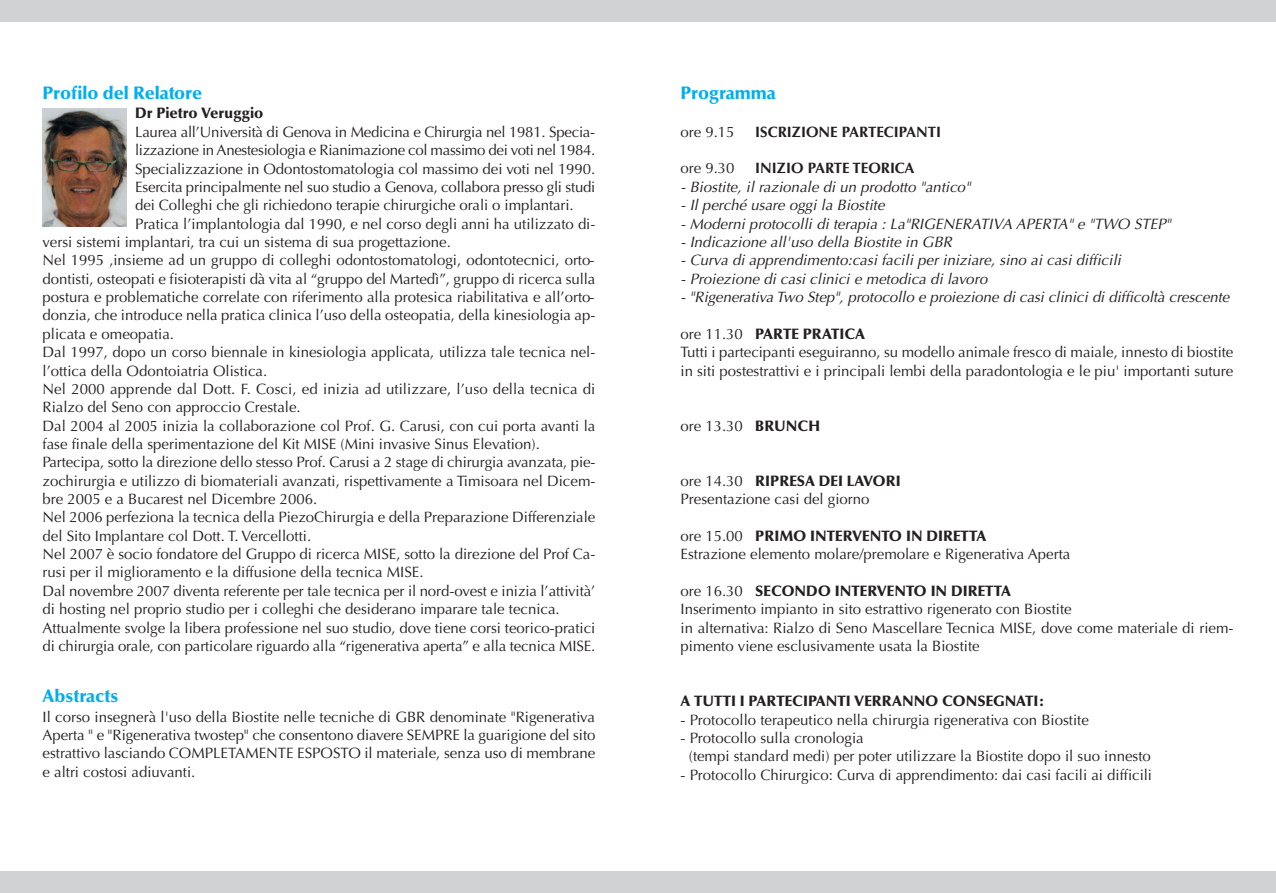
<style>
.page{position:relative;width:1276px;height:893px;background:#fff}
.page>*{position:absolute;margin:0;border:0;box-sizing:border-box;transform-origin:0 0}
.t1{font:900 18px "Optima";color:#00aeef}
.t2{font:15px/18.3px "Optima";color:#231f20}
.t3{font:italic 15px "Optima";color:#231f20}
.t4{font:15px "Optima";letter-spacing:-.02em;color:#231f20}
.t5{font:900 15px "Optima";color:#231f20}
.t6{font:700 15px "Optima";color:#231f20}
.s1{font-weight:900}
</style>
<div class="page">
<div style="left:0;top:0;width:638px;height:21px;background:#d1d2d4"></div>
<div style="left:638px;top:0;width:638px;height:21px;background:#d1d2d4"></div>
<img style="left:43px;top:109px;width:83px;height:118px">
<div style="left:0;top:872px;width:638px;height:21px;background:#d1d2d4"></div>
<div style="left:638px;top:872px;width:638px;height:21px;background:#d1d2d4"></div>
<p class="t1" style="left:43px;top:85px;width:161px">Profilo del Relatore</p>
<p class="t5" style="left:135px;top:107px;width:130px">Dr Pietro Veruggio</p>
<p class="t2" style="left:135px;top:124px;width:462px">Laurea all’Università di Genova in Medicina e Chirurgia nel 1981. Specia-</p>
<p class="t4" style="left:135px;top:144px;width:462px">lizzazione in Anestesiologia e Rianimazione col massimo dei voti nel 1984.</p>
<p class="t2" style="left:135px;top:161px;width:461px">Specializzazione in Odontostomatologia col massimo dei voti nel 1990.</p>
<p class="t2" style="left:135px;top:179px;width:462px">Esercita principalmente nel suo studio a Genova, collabora presso gli studi</p>
<p class="t2" style="left:135px;top:197px;width:440px">dei Colleghi che gli richiedono terapie chirurgiche orali o implantari.</p>
<p class="t2" style="left:135px;top:216px;width:462px">Pratica l’implantologia dal 1990, e nel corso degli anni ha utilizzato di-</p>
<p class="t2" style="left:43px;top:234px;width:410px">versi sistemi implantari, tra cui un sistema di sua progettazione.</p>
<p class="t2" style="left:43px;top:253px;width:553px">Nel 1995 ,insieme ad un gruppo di colleghi odontostomatologi, odontotecnici, orto-</p>
<p class="t2" style="left:43px;top:271px;width:554px">dontisti, osteopati e fisioterapisti dà vita al “gruppo del Martedì”, gruppo di ricerca sulla</p>
<p class="t2" style="left:43px;top:289px;width:553px">postura e problematiche correlate con riferimento alla protesica riabilitativa e all’orto-</p>
<p class="t2" style="left:43px;top:308px;width:554px">donzia, che introduce nella pratica clinica l’uso della osteopatia, della kinesiologia ap-</p>
<p class="t2" style="left:43px;top:326px;width:133px">plicata e omeopatia.</p>
<p class="t2" style="left:43px;top:344px;width:554px">Dal 1997, dopo un corso biennale in kinesiologia applicata, utilizza tale tecnica nel-</p>
<p class="t2" style="left:43px;top:363px;width:226px">l’ottica della Odontoiatria Olistica.</p>
<p class="t2" style="left:43px;top:381px;width:554px">Nel 2000 apprende dal Dott. F. Cosci, ed inizia ad utilizzare, l’uso della tecnica di</p>
<p class="t2" style="left:43px;top:399px;width:260px">Rialzo del Seno con approccio Crestale.</p>
<p class="t2" style="left:43px;top:418px;width:554px">Dal 2004 al 2005 inizia la collaborazione col Prof. G. Carusi, con cui porta avanti la</p>
<p class="t2" style="left:43px;top:436px;width:499px">fase finale della sperimentazione del Kit MISE (Mini invasive Sinus Elevation).</p>
<p class="t2" style="left:43px;top:454px;width:554px">Partecipa, sotto la direzione dello stesso Prof. Carusi a 2 stage di chirurgia avanzata, pie-</p>
<p class="t2" style="left:43px;top:473px;width:554px">zochirurgia e utilizzo di biomateriali avanzati, rispettivamente a Timisoara nel Dicem-</p>
<p class="t2" style="left:43px;top:491px;width:276px">bre 2005 e a Bucarest nel Dicembre 2006.</p>
<p class="t2" style="left:43px;top:510px;width:554px">Nel 2006 perfeziona la tecnica della PiezoChirurgia e della Preparazione Differenziale</p>
<p class="t2" style="left:43px;top:528px;width:270px">del Sito Implantare col Dott. T. Vercellotti.</p>
<p class="t2" style="left:43px;top:546px;width:554px">Nel 2007 è socio fondatore del Gruppo di ricerca MISE, sotto la direzione del Prof Ca-</p>
<p class="t2" style="left:43px;top:565px;width:383px">rusi per il miglioramento e la diffusione della tecnica MISE.</p>
<p class="t2" style="left:43px;top:583px;width:554px">Dal novembre 2007 diventa referente per tale tecnica per il nord-ovest e inizia l’attività’</p>
<p class="t2" style="left:43px;top:601px;width:519px">di hosting nel proprio studio per i colleghi che desiderano imparare tale tecnica.</p>
<p class="t2" style="left:43px;top:620px;width:554px">Attualmente svolge la libera professione nel suo studio, dove tiene corsi teorico-pratici</p>
<p class="t2" style="left:43px;top:638px;width:554px">di chirurgia orale, con particolare riguardo alla “rigenerativa aperta” e alla tecnica MISE.</p>
<p class="t1" style="left:43px;top:689px;width:77px">Abstracts</p>
<p class="t2" style="left:43px;top:709px;width:554px;text-align:justify">Il corso insegnerà l'uso della Biostite nelle tecniche di GBR denominate "Rigenerativa Aperta " e "Rigenerativa twostep" che consentono diavere SEMPRE la guarigione del sito estrattivo lasciando COMPLETAMENTE ESPOSTO il materiale, senza uso di membrane e altri costosi adiuvanti.</p>
<p class="t1" style="left:680px;top:85px;width:97px">Programma</p>
<p class="t2" style="left:680px;top:124px;width:56px">ore 9.15</p>
<p class="t6" style="left:755px;top:126px;width:187px">ISCRIZIONE PARTECIPANTI</p>
<p class="t2" style="left:680px;top:161px;width:56px">ore 9.30</p>
<p class="t6" style="left:755px;top:162px;width:161px">INIZIO PARTE TEORICA</p>
<p class="t3" style="left:680px;top:181px;width:291px">- Biostite, il razionale di un prodotto "antico"</p>
<p class="t3" style="left:680px;top:199px;width:205px">- Il perché usare oggi la Biostite</p>
<p class="t3" style="left:680px;top:217px;width:492px">- Moderni protocolli di terapia : La"RIGENERATIVA APERTA" e "TWO STEP"</p>
<p class="t3" style="left:680px;top:236px;width:273px">- Indicazione all'uso della Biostite in GBR</p>
<p class="t3" style="left:680px;top:254px;width:442px">- Curva di apprendimento:casi facili per iniziare, sino ai casi difficili</p>
<p class="t3" style="left:680px;top:272px;width:308px">- Proiezione di casi clinici e metodica di lavoro</p>
<p class="t3" style="left:680px;top:291px;width:550px">- "Rigenerativa Two Step", protocollo e proiezione di casi clinici di difficoltà crescente</p>
<p class="t2" style="left:680px;top:326px;width:554px">ore 11.30 <span class="s1">PARTE PRATICA<br></span>Tutti i partecipanti eseguiranno, su modello animale fresco di maiale, innesto di biostite in siti postestrattivi e i principali lembi della paradontologia e le piu' importanti suture</p>
<p class="t2" style="left:680px;top:418px;width:141px">ore 13.30 <span class="s1">BRUNCH</span></p>
<p class="t2" style="left:680px;top:473px;width:222px">ore 14.30 <span class="s1">RIPRESA DEI LAVORI<br></span>Presentazione casi del giorno</p>
<p class="t2" style="left:680px;top:528px;width:391px">ore 15.00 <span class="s1">PRIMO INTERVENTO IN DIRETTA<br></span>Estrazione elemento molare/premolare e Rigenerativa Aperta</p>
<p class="t2" style="left:680px;top:583px;width:554px">ore 16.30 <span class="s1">SECONDO INTERVENTO IN DIRETTA<br></span>Inserimento impianto in sito estrattivo rigenerato con Biostite<br>in alternativa: Rialzo di Seno Mascellare Tecnica MISE, dove come materiale di riem&shy;pimento viene esclusivamente usata la Biostite</p>
<p class="t5" style="left:680px;top:695px;width:366px">A TUTTI I PARTECIPANTI VERRANNO CONSEGNATI:</p>
<p class="t2" style="left:680px;top:712px;width:410px">- Protocollo terapeutico nella chirurgia rigenerativa con Biostite</p>
<p class="t2" style="left:689px;top:730px;width:463px;text-indent:-8px">- Protocollo sulla cronologia<br>(tempi standard medi) per poter utilizzare la Biostite dopo il suo innesto</p>
<p class="t2" style="left:680px;top:767px;width:473px">- Protocollo Chirurgico: Curva di apprendimento: dai casi facili ai difficili</p>
</div>
